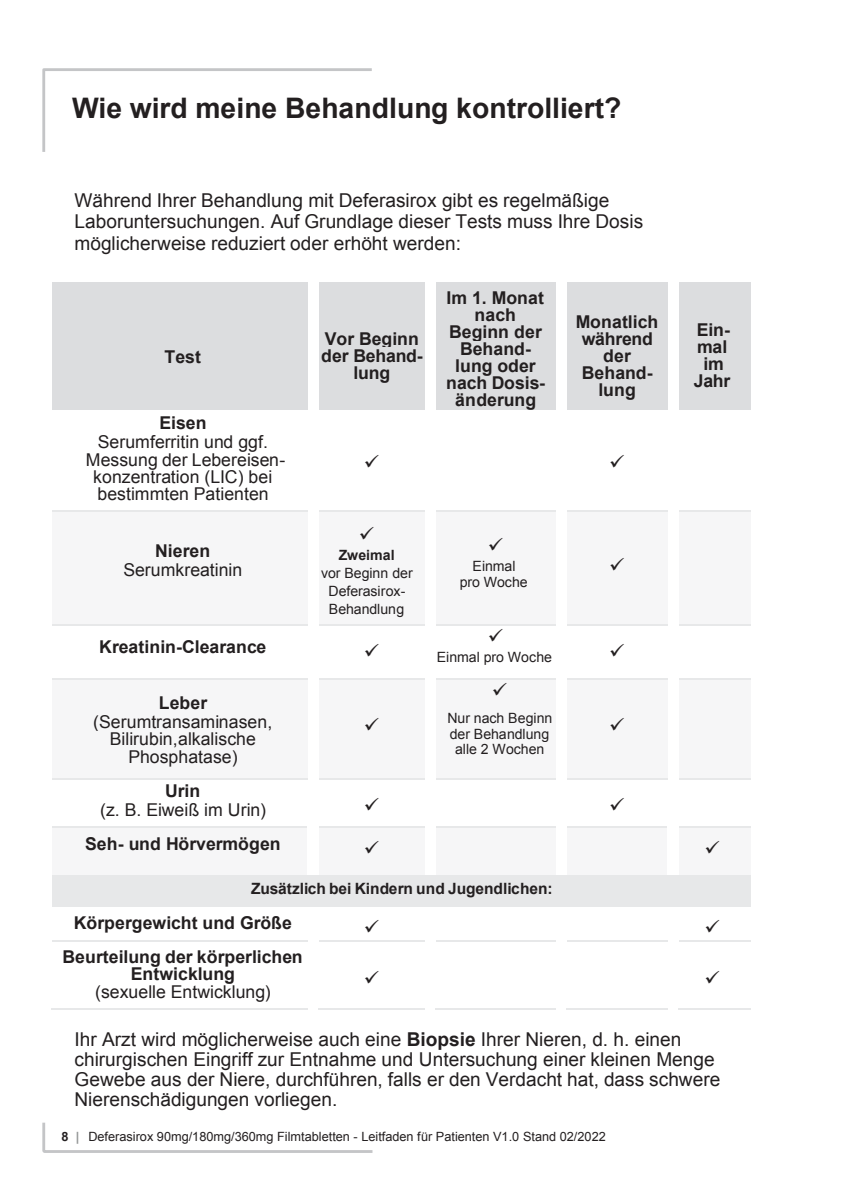
<style>
.page{position:relative;width:842px;height:1191px;background:#fff}
.page>*{position:absolute;margin:0;border:0;box-sizing:border-box;transform-origin:0 0}
.t1{font:700 28.2px "Arial";color:#231f20}
.t2{font:19px/20px "Arial";color:#231f20}
.t3{font:700 17.6px/17px "Arial";letter-spacing:.005em;color:#231f20;text-align:center}
.t4{font:17.6px/17.4px "Arial";color:#231f20;text-align:center}
.t5{font:700 15.6px "Arial";letter-spacing:-.005em;color:#231f20}
.t6{font:14.2px/18px "Arial";letter-spacing:-.005em;color:#231f20;text-align:center}
.t7{font:700 14.2px "Arial";letter-spacing:-.005em;color:#231f20}
.t8{font:12.8px "Arial";color:#231f20}
.s1{font-weight:700}
.s2{font-weight:700;color:#939595}
</style>
<div class="page">
<svg style="left:42px;top:1122px;width:331px;height:31px"></svg>
<svg style="left:42px;top:68px;width:330px;height:84px"></svg>
<div style="left:53px;top:282px;width:255px;height:127px;background:#dcdddf"></div>
<div style="left:319px;top:282px;width:106px;height:127px;background:#dcdddf"></div>
<div style="left:436px;top:282px;width:120px;height:25px;background:#dcdddf"></div>
<div style="left:436px;top:307px;width:120px;height:17px;background:#dcdddf"></div>
<div style="left:436px;top:324px;width:120px;height:17px;background:#dcdddf"></div>
<div style="left:436px;top:341px;width:120px;height:17px;background:#dcdddf"></div>
<div style="left:436px;top:358px;width:120px;height:18px;background:#dcdddf"></div>
<div style="left:436px;top:376px;width:120px;height:16px;background:#dcdddf"></div>
<div style="left:436px;top:392px;width:120px;height:17px;background:#dcdddf"></div>
<div style="left:567px;top:282px;width:101px;height:127px;background:#dcdddf"></div>
<div style="left:679px;top:282px;width:72px;height:127px;background:#dcdddf"></div>
<div style="left:53px;top:512px;width:255px;height:112px;background:#f6f6f7"></div>
<div style="left:319px;top:512px;width:106px;height:112px;background:#f6f6f7"></div>
<div style="left:436px;top:512px;width:120px;height:112px;background:#f6f6f7"></div>
<div style="left:567px;top:512px;width:101px;height:112px;background:#f6f6f7"></div>
<div style="left:679px;top:512px;width:72px;height:112px;background:#f6f6f7"></div>
<hr style="left:53px;top:511px;width:255px;height:1px;background:#e7e8e9">
<hr style="left:319px;top:511px;width:106px;height:1px;background:#e7e8e9">
<hr style="left:436px;top:511px;width:120px;height:1px;background:#e7e8e9">
<hr style="left:567px;top:511px;width:101px;height:1px;background:#e7e8e9">
<hr style="left:679px;top:511px;width:72px;height:1px;background:#e7e8e9">
<hr style="left:53px;top:624px;width:255px;height:2px;background:#e7e8e9">
<hr style="left:319px;top:624px;width:106px;height:2px;background:#e7e8e9">
<hr style="left:436px;top:624px;width:120px;height:2px;background:#e7e8e9">
<hr style="left:567px;top:624px;width:101px;height:2px;background:#e7e8e9">
<hr style="left:679px;top:624px;width:72px;height:2px;background:#e7e8e9">
<div style="left:53px;top:680px;width:255px;height:98px;background:#f6f6f7"></div>
<div style="left:319px;top:680px;width:106px;height:98px;background:#f6f6f7"></div>
<div style="left:436px;top:680px;width:120px;height:98px;background:#f6f6f7"></div>
<div style="left:567px;top:680px;width:101px;height:98px;background:#f6f6f7"></div>
<div style="left:679px;top:680px;width:72px;height:98px;background:#f6f6f7"></div>
<hr style="left:53px;top:678px;width:255px;height:2px;background:#e7e8e9">
<hr style="left:319px;top:678px;width:106px;height:2px;background:#e7e8e9">
<hr style="left:436px;top:678px;width:120px;height:2px;background:#e7e8e9">
<hr style="left:567px;top:678px;width:101px;height:2px;background:#e7e8e9">
<hr style="left:679px;top:678px;width:72px;height:2px;background:#e7e8e9">
<hr style="left:53px;top:778px;width:255px;height:2px;background:#e7e8e9">
<hr style="left:319px;top:778px;width:106px;height:2px;background:#e7e8e9">
<hr style="left:436px;top:778px;width:120px;height:2px;background:#e7e8e9">
<hr style="left:567px;top:778px;width:101px;height:2px;background:#e7e8e9">
<hr style="left:679px;top:778px;width:72px;height:2px;background:#e7e8e9">
<div style="left:53px;top:827px;width:255px;height:48px;background:#f6f6f7"></div>
<div style="left:319px;top:827px;width:106px;height:48px;background:#f6f6f7"></div>
<div style="left:436px;top:827px;width:120px;height:48px;background:#f6f6f7"></div>
<div style="left:567px;top:827px;width:101px;height:48px;background:#f6f6f7"></div>
<div style="left:679px;top:827px;width:72px;height:48px;background:#f6f6f7"></div>
<hr style="left:53px;top:826px;width:255px;height:1px;background:#e7e8e9">
<hr style="left:319px;top:826px;width:106px;height:1px;background:#e7e8e9">
<hr style="left:436px;top:826px;width:120px;height:1px;background:#e7e8e9">
<hr style="left:567px;top:826px;width:101px;height:1px;background:#e7e8e9">
<hr style="left:679px;top:826px;width:72px;height:1px;background:#e7e8e9">
<div style="left:53px;top:876px;width:698px;height:28px;background:#e7e8e9"></div>
<hr style="left:53px;top:875px;width:255px;height:1px;background:#e7e8e9">
<svg style="left:308px;top:875px;width:12px;height:1px"></svg>
<hr style="left:320px;top:875px;width:105px;height:1px;background:#e7e8e9">
<svg style="left:425px;top:875px;width:12px;height:1px"></svg>
<hr style="left:437px;top:875px;width:119px;height:1px;background:#e7e8e9">
<svg style="left:556px;top:875px;width:12px;height:1px"></svg>
<hr style="left:568px;top:875px;width:100px;height:1px;background:#e7e8e9">
<svg style="left:668px;top:875px;width:12px;height:1px"></svg>
<hr style="left:680px;top:875px;width:71px;height:1px;background:#e7e8e9">
<hr style="left:53px;top:904px;width:255px;height:2px;background:#e7e8e9">
<svg style="left:308px;top:904px;width:12px;height:2px"></svg>
<hr style="left:320px;top:904px;width:105px;height:2px;background:#e7e8e9">
<svg style="left:425px;top:904px;width:12px;height:2px"></svg>
<hr style="left:437px;top:904px;width:119px;height:2px;background:#e7e8e9">
<svg style="left:556px;top:904px;width:12px;height:2px"></svg>
<hr style="left:568px;top:904px;width:100px;height:2px;background:#e7e8e9">
<svg style="left:668px;top:904px;width:12px;height:2px"></svg>
<hr style="left:680px;top:904px;width:71px;height:2px;background:#e7e8e9">
<hr style="left:53px;top:940px;width:255px;height:1px;background:#e7e8e9">
<hr style="left:319px;top:940px;width:106px;height:1px;background:#e7e8e9">
<hr style="left:436px;top:940px;width:120px;height:1px;background:#e7e8e9">
<hr style="left:567px;top:940px;width:101px;height:1px;background:#e7e8e9">
<hr style="left:679px;top:940px;width:72px;height:1px;background:#e7e8e9">
<hr style="left:52px;top:1008px;width:256px;height:2px;background:#e7e8e9">
<hr style="left:318px;top:1008px;width:107px;height:2px;background:#e7e8e9">
<hr style="left:435px;top:1008px;width:121px;height:2px;background:#e7e8e9">
<hr style="left:566px;top:1008px;width:102px;height:2px;background:#e7e8e9">
<hr style="left:678px;top:1008px;width:73px;height:2px;background:#e7e8e9">
<h1 class="t1" style="left:72px;top:90px;width:551px">Wie wird meine Behandlung kontrolliert?</h1>
<p class="t2" style="left:74px;top:189px;width:570px;line-height:21.6px">Während Ihrer Behandlung mit Deferasirox gibt es regelmäßige<br>Laboruntersuchungen. Auf Grundlage dieser Tests muss Ihre Dosis möglicherweise reduziert oder erhöht werden:</p>
<p class="t3" style="left:164px;top:348px;width:38px">Test</p>
<p class="t3" style="left:159px;top:415px;width:49px">Eisen</p>
<p class="t4" style="left:86px;top:433px;width:201px">Serumferritin und ggf.<br>Messung der Lebereisen&shy;konzentration (LIC) bei bestimmten Patienten</p>
<p class="t3" style="left:155px;top:542px;width:56px">Nieren</p>
<p class="t4" style="left:123px;top:561px;width:120px">Serumkreatinin</p>
<p class="t3" style="left:99px;top:639px;width:169px">Kreatinin-Clearance</p>
<p class="t3" style="left:321px;top:330px;width:103px">Vor Beginn der Behand&shy;lung</p>
<p class="t3" style="left:446px;top:290px;width:100px">Im 1. Monat nach<br>Beginn der<br>Behand&shy;lung oder nach Dosis&shy;änderung</p>
<p class="t3" style="left:576px;top:313px;width:84px">Monatlich während der<br>Behand&shy;lung</p>
<p class="t3" style="left:694px;top:321px;width:38px">Ein&shy;mal im<br>Jahr</p>
<p class="t7" style="left:339px;top:545px;width:57px">Zweimal</p>
<p class="t6" style="left:321px;top:564px;width:93px">vor Beginn der<br>Deferasirox-<br>Behandlung</p>
<p class="t6" style="left:460px;top:558px;width:69px;line-height:16.2px">Einmal<br>pro Woche</p>
<p class="t6" style="left:437px;top:648px;width:117px">Einmal pro Woche</p>
<p class="t3" style="left:159px;top:695px;width:50px">Leber</p>
<p class="t4" style="left:93px;top:713px;width:180px">(Serumtransaminasen,<br>Bilirubin,alkalische<br>Phosphatase)</p>
<p class="t6" style="left:447px;top:710px;width:107px;line-height:15.6px">Nur nach Beginn der Behandlung alle 2 Wochen</p>
<p class="t3" style="left:165px;top:783px;width:37px">Urin</p>
<p class="t4" style="left:100px;top:801px;width:167px">(z. B. Eiweiß im Urin)</p>
<p class="t3" style="left:85px;top:836px;width:197px">Seh- und Hörvermögen</p>
<p class="t5" style="left:251px;top:878px;width:303px">Zusätzlich bei Kindern und Jugendlichen:</p>
<p class="t3" style="left:74px;top:914px;width:220px">Körpergewicht und Größe</p>
<p class="t3" style="left:63px;top:948px;width:242px">Beurteilung der körperlichen<br>Entwicklung</p>
<p class="t4" style="left:95px;top:983px;width:177px">(sexuelle Entwicklung)</p>
<p class="t2" style="left:75px;top:1029px;width:647px">Ihr Arzt wird möglicherweise auch eine <span class="s1">Biopsie</span> Ihrer Nieren, d. h. einen chirurgischen Eingriff zur Entnahme und Untersuchung einer kleinen Menge Gewebe aus der Niere, durchführen, falls er den Verdacht hat, dass schwere Nierenschädigungen vorliegen.</p>
<p class="t8" style="left:61px;top:1128px;width:546px"><span class="s1">8</span> <span class="s2">|</span> Deferasirox 90mg/180mg/360mg Filmtabletten - Leitfaden für Patienten V1.0 Stand 02/2022</p>
</div>
